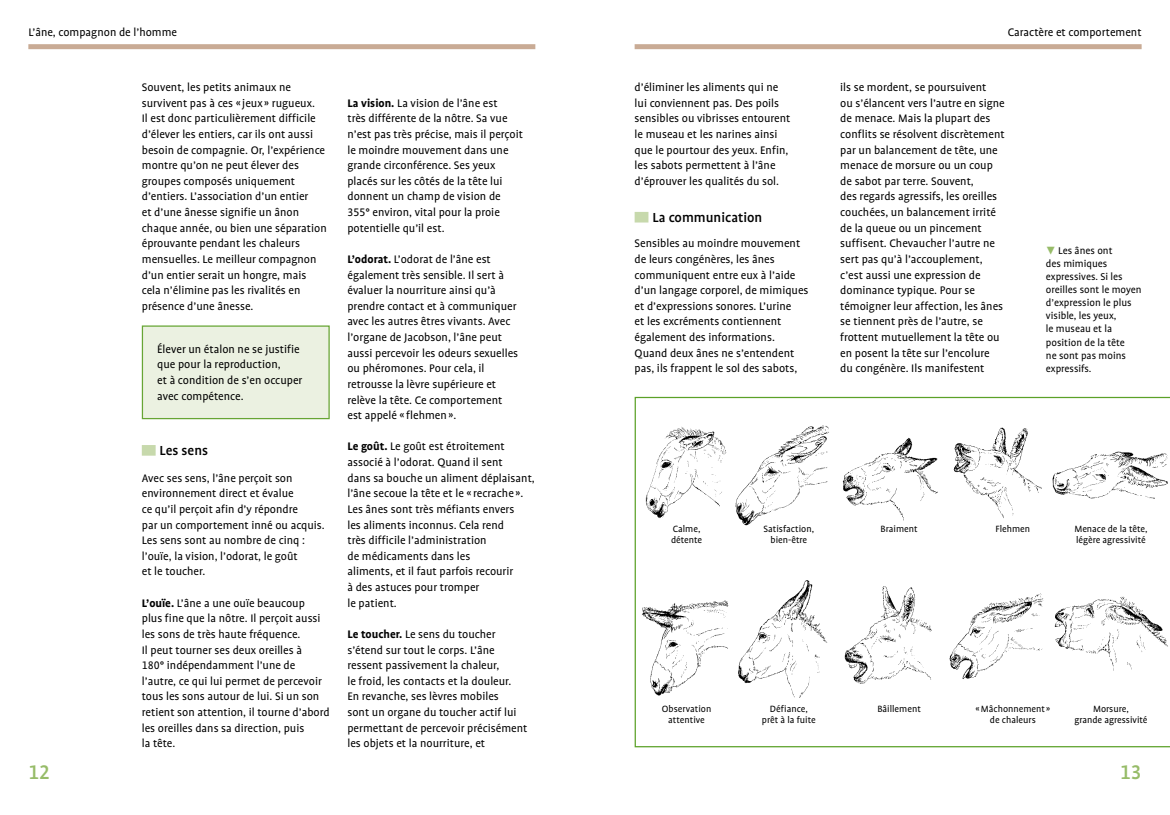
<style>
.page{position:relative;width:1170px;height:815px;background:#fff}
.page>*{position:absolute;margin:0;border:0;box-sizing:border-box;transform-origin:0 0}
.t1{font:500 22.5px "UV Profile Tab";color:#97bc69}
.t2{font:500 15px "UV Profile Tab";color:#000}
.t3{font:12.5px/15.6px "UV Profile Tab";color:#000}
.t4{font:11.25px/13.1px "UV Profile Tab";color:#000}
.t5{font:10.38px/11px "UV Profile Tab";color:#000;text-align:center}
.s1{font-weight:700}
</style>
<div class="page">
<div style="left:28px;top:44px;width:507px;height:5px;background:#c9ab95"></div>
<div style="left:634px;top:44px;width:507px;height:5px;background:#c9ab95"></div>
<svg style="left:634px;top:397px;width:535px;height:350px"></svg>
<div style="left:142px;top:445px;width:14px;height:11px;background:#c7d9ac"></div>
<div style="left:142px;top:326px;width:187px;height:93px;background:#ebf1e1"></div>
<div style="left:142px;top:325px;width:188px;height:94px;border:1px solid #67a534"></div>
<div style="left:634px;top:212px;width:14px;height:11px;background:#c7d9ac"></div>
<img style="left:639px;top:422px;width:89px;height:97px">
<img style="left:733px;top:422px;width:99px;height:108px">
<img style="left:835px;top:427px;width:109px;height:101px">
<img style="left:944px;top:411px;width:110px;height:117px">
<img style="left:1045px;top:443px;width:124px;height:62px">
<img style="left:637px;top:596px;width:97px;height:100px">
<img style="left:734px;top:576px;width:109px;height:127px">
<img style="left:840px;top:581px;width:98px;height:108px">
<img style="left:946px;top:587px;width:101px;height:95px">
<img style="left:1049px;top:591px;width:120px;height:85px">
<p class="t3" style="left:28px;top:25px;width:150px">L’âne, compagnon de l’homme</p>
<p class="t3" style="left:1007px;top:25px;width:135px">Caractère et comportement</p>
<p class="t3" style="left:142px;top:80px;width:186px">Souvent, les petits animaux ne survivent pas à ces «jeux » rugueux.<br>Il est donc particulièrement difficile d’élever les entiers, car ils ont aussi besoin de compagnie. Or, l’expérience montre qu’on ne peut élever des groupes composés uniquement d’entiers. L’association d’un entier<br>et d’une ânesse signifie un ânon chaque année, ou bien une séparation éprouvante pendant les chaleurs mensuelles. Le meilleur compagnon d’un entier serait un hongre, mais cela n’élimine pas les rivalités en présence d’une ânesse.</p>
<p class="t3" style="left:157px;top:341px;width:147px">Élever un étalon ne se justifie que pour la reproduction,<br>et à condition de s’en occuper avec compétence.</p>
<p class="t2" style="left:159px;top:443px;width:50px">Les sens</p>
<p class="t3" style="left:142px;top:470px;width:184px">Avec ses sens, l’âne perçoit son environnement direct et évalue<br>ce qu’il perçoit afin d’y répondre<br>par un comportement inné ou acquis.<br>Les sens sont au nombre de cinq : l’ouïe, la vision, l’odorat, le goût<br>et le toucher.</p>
<p class="t3" style="left:142px;top:595px;width:189px"><span class="s1">L’ouïe.</span> L’âne a une ouïe beaucoup<br>plus fine que la nôtre. Il perçoit aussi les sons de très haute fréquence.<br>Il peut tourner ses deux oreilles à<br>180° indépendamment l’une de l’autre, ce qui lui permet de percevoir tous les sons autour de lui. Si un son retient son attention, il tourne d’abord les oreilles dans sa direction, puis<br>la tête.</p>
<p class="t3" style="left:347px;top:95px;width:177px"><span class="s1">La vision.</span> La vision de l’âne est<br>très différente de la nôtre. Sa vue n’est pas très précise, mais il perçoit le moindre mouvement dans une grande circonférence. Ses yeux placés sur les côtés de la tête lui donnent un champ de vision de<br>355° environ, vital pour la proie potentielle qu’il est.</p>
<p class="t3" style="left:347px;top:251px;width:172px"><span class="s1">L’odorat.</span> L’odorat de l’âne est également très sensible. Il sert à évaluer la nourriture ainsi qu’à prendre contact et à communiquer avec les autres êtres vivants. Avec l’organe de Jacobson, l’âne peut aussi percevoir les odeurs sexuelles ou phéromones. Pour cela, il retrousse la lèvre supérieure et relève la tête. Ce comportement est appelé «flehmen».</p>
<p class="t3" style="left:347px;top:439px;width:189px"><span class="s1">Le goût.</span> Le goût est étroitement associé à l’odorat. Quand il sent<br>dans sa bouche un aliment déplaisant, l’âne secoue la tête et le «recrache ».<br>Les ânes sont très méfiants envers<br>les aliments inconnus. Cela rend<br>très difficile l’administration<br>de médicaments dans les<br>aliments, et il faut parfois recourir<br>à des astuces pour tromper<br>le patient.</p>
<p class="t3" style="left:347px;top:626px;width:181px"><span class="s1">Le toucher.</span> Le sens du toucher s’étend sur tout le corps. L’âne ressent passivement la chaleur,<br>le froid, les contacts et la douleur.<br>En revanche, ses lèvres mobiles<br>sont un organe du toucher actif lui permettant de percevoir précisément les objets et la nourriture, et</p>
<p class="t3" style="left:634px;top:80px;width:157px">d’éliminer les aliments qui ne lui conviennent pas. Des poils sensibles ou vibrisses entourent le museau et les narines ainsi que le pourtour des yeux. Enfin, les sabots permettent à l’âne d’éprouver les qualités du sol.</p>
<p class="t2" style="left:652px;top:209px;width:112px">La communication</p>
<p class="t3" style="left:634px;top:236px;width:175px">Sensibles au moindre mouvement de leurs congénères, les ânes communiquent entre eux à l’aide d’un langage corporel, de mimiques et d’expressions sonores. L’urine<br>et les excréments contiennent également des informations.<br>Quand deux ânes ne s’entendent pas, ils frappent le sol des sabots,</p>
<p class="t3" style="left:840px;top:80px;width:166px">ils se mordent, se poursuivent<br>ou s’élancent vers l’autre en signe de menace. Mais la plupart des conflits se résolvent discrètement par un balancement de tête, une menace de morsure ou un coup de sabot par terre. Souvent,<br>des regards agressifs, les oreilles couchées, un balancement irrité de la queue ou un pincement suffisent. Chevaucher l’autre ne sert pas qu’à l’accouplement, c’est aussi une expression de dominance typique. Pour se témoigner leur affection, les ânes se tiennent près de l’autre, se frottent mutuellement la tête ou en posent la tête sur l’encolure du congénère. Ils manifestent</p>
<p class="t4" style="left:1045px;top:244px;width:97px;text-indent:12px">Les ânes ont<br>des mimiques expressives. Si les oreilles sont le moyen d’expression le plus visible, les yeux,<br>le museau et la position de la tête<br>ne sont pas moins expressifs.</p>
<p class="t5" style="left:671px;top:523px;width:33px;text-align:left">Calme, détente</p>
<p class="t5" style="left:763px;top:523px;width:52px">Satisfaction, bien-être</p>
<p class="t5" style="left:880px;top:523px;width:39px">Braiment</p>
<p class="t5" style="left:995px;top:523px;width:36px">Flehmen</p>
<p class="t5" style="left:1074px;top:523px;width:75px;text-align:left">Menace de la tête, légère agressivité</p>
<p class="t5" style="left:661px;top:703px;width:51px">Observation attentive</p>
<p class="t5" style="left:762px;top:703px;width:55px">Défiance, prêt à la fuite</p>
<p class="t5" style="left:877px;top:703px;width:45px">Bâillement</p>
<p class="t5" style="left:975px;top:703px;width:77px">«Mâchonnement» de chaleurs</p>
<p class="t5" style="left:1074px;top:703px;width:75px">Morsure,<br>grande agressivité</p>
<h1 class="t1" style="left:28px;top:760px;width:23px">12</h1>
<h1 class="t1" style="left:1119px;top:760px;width:23px">13</h1>
</div>
